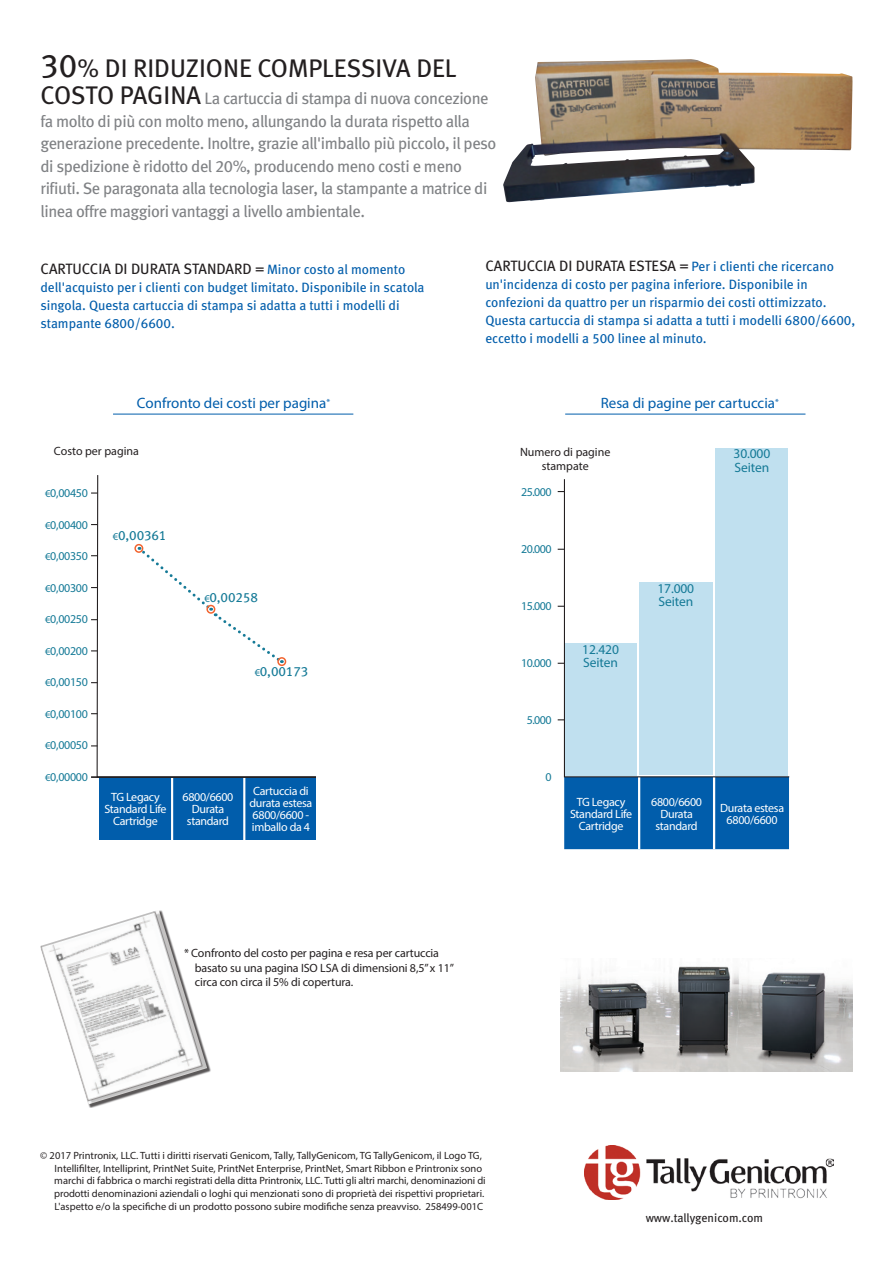
<style>
.page{position:relative;width:893px;height:1263px;background:#fff}
.page>*{position:absolute;margin:0;border:0;box-sizing:border-box;transform-origin:0 0}
.t1{font:25.5px "Meta Book LF";color:#231f20}
.t2{font:16.5px/22.5px "Meta Book LF";letter-spacing:-.025em;color:#808285}
.t3{font:15px "Meta Book LF";color:#231f20}
.t4{font:15px "Myriad Pro";color:#015dab}
.t5{font:13.5px/18px "Meta Book LF";color:#015dab}
.t6{font:13.5px/13.5px "Myriad Pro";letter-spacing:-.01em;color:#157a97}
.t7{font:13.5px "Meta Book LF";letter-spacing:-.01em;color:#157a97}
.t8{font:12px/12px "Myriad Pro";letter-spacing:-.025em;color:#fff;text-align:center}
.t9{font:12px/14.4px "Myriad Pro";letter-spacing:-.01em;color:#231f20}
.t10{font:12px "Myriad Pro";letter-spacing:-.025em;color:#157a97}
.t11{font:12px "Meta Book LF";color:#231f20}
.t12{font:10.5px/12.6px "Myriad Pro";color:#231f20}
.s1{font-size:33px}
.s2{font-size:25.5px;color:#231f20}
.s3{font-size:13.5px;color:#015dab}
.s4{font-size:10.5px}
.s5{font-family:"Myriad Pro";font-size:10.5px}
</style>
<div class="page">
<div style="left:99px;top:777px;width:290px;height:63px;background:#015dab"></div>
<hr style="left:171px;top:529px;width:2px;height:314px;background:#fff">
<hr style="left:243px;top:529px;width:2px;height:318px;background:#fff">
<svg style="left:96px;top:475px;width:191px;height:301px"></svg>
<svg style="left:91px;top:492px;width:6px;height:2px"></svg>
<hr style="left:91px;top:776px;width:298px;height:2px;background:#231f20">
<svg style="left:139px;top:547px;width:144px;height:117px"></svg>
<div style="left:134px;top:544px;width:9px;height:9px;border:2px solid #f2642f;border-radius:50%"></div>
<div style="left:206px;top:605px;width:9px;height:9px;border:2px solid #f2642f;border-radius:50%"></div>
<div style="left:277px;top:657px;width:9px;height:9px;border:2px solid #f2642f;border-radius:50%"></div>
<div style="left:40px;top:910px;width:171px;height:198px;background:#231f20;opacity:.75"></div>
<img style="left:40px;top:910px;width:167px;height:194px">
<img style="left:560px;top:966px;width:292px;height:105px">
<img style="left:503px;top:59px;width:349px;height:143px">
<img style="left:584px;top:1145px;width:249px;height:54px">
<div style="left:316px;top:767px;width:81px;height:79px;background:#fff"></div>
<hr style="left:113px;top:414px;width:240px;height:1px;background:#015dab">
<hr style="left:565px;top:414px;width:240px;height:1px;background:#015dab">
<div style="left:564px;top:778px;width:225px;height:71px;background:#015dab"></div>
<hr style="left:638px;top:777px;width:2px;height:72px;background:#fff">
<hr style="left:713px;top:777px;width:2px;height:72px;background:#fff">
<div style="left:715px;top:448px;width:73px;height:327px;background:#c0e0ef"></div>
<svg style="left:563px;top:479px;width:227px;height:299px"></svg>
<p class="t1" style="left:40px;top:54px;width:417px"><span class="s1">30</span>% DI RIDUZIONE COMPLESSIVA DEL</p>
<p class="t2" style="left:40px;top:87px;width:457px"><span class="s2">COSTO PAGINA</span> La cartuccia di stampa di nuova concezione fa molto di più con molto meno, allungando la durata rispetto alla generazione precedente. Inoltre, grazie all'imballo più piccolo, il peso di spedizione è ridotto del 20%, producendo meno costi e meno rifiuti. Se paragonata alla tecnologia laser, la stampante a matrice di linea offre maggiori vantaggi a livello ambientale.</p>
<p class="t3" style="left:40px;top:260px;width:366px">CARTUCCIA DI DURATA STANDARD = <span class="s3">Minor costo al momento</span></p>
<p class="t5" style="left:40px;top:278px;width:386px">dell'acquisto per i clienti con budget limitato. Disponibile in scatola singola. Questa cartuccia di stampa si adatta a tutti i modelli di stampante 6800/6600.</p>
<p class="t3" style="left:485px;top:257px;width:350px">CARTUCCIA DI DURATA ESTESA = <span class="s3">Per i clienti che ricercano</span></p>
<p class="t5" style="left:485px;top:276px;width:371px">un'incidenza di costo per pagina inferiore. Disponibile in confezioni da quattro per un risparmio dei costi ottimizzato.<br>Questa cartuccia di stampa si adatta a tutti i modelli 6800/6600, eccetto i modelli a 500 linee al minuto.</p>
<p class="t4" style="left:137px;top:394px;width:195px">Confronto dei costi per pagina<sup>*</sup></p>
<p class="t4" style="left:601px;top:393px;width:180px">Resa di pagine per cartuccia<sup>*</sup></p>
<p class="t9" style="left:54px;top:443px;width:87px">Costo per pagina</p>
<p class="t10" style="left:45px;top:486px;width:44px"><span class="s4">€</span>0,00450</p>
<p class="t10" style="left:45px;top:517px;width:44px"><span class="s4">€</span>0,00400</p>
<p class="t10" style="left:45px;top:549px;width:44px"><span class="s4">€</span>0,00350</p>
<p class="t10" style="left:45px;top:580px;width:44px"><span class="s4">€</span>0,00300</p>
<p class="t10" style="left:45px;top:612px;width:44px"><span class="s4">€</span>0,00250</p>
<p class="t10" style="left:45px;top:643px;width:44px"><span class="s4">€</span>0,00200</p>
<p class="t10" style="left:45px;top:675px;width:44px"><span class="s4">€</span>0,00150</p>
<p class="t10" style="left:45px;top:706px;width:44px"><span class="s4">€</span>0,00100</p>
<p class="t10" style="left:45px;top:738px;width:44px"><span class="s4">€</span>0,00050</p>
<p class="t10" style="left:45px;top:769px;width:44px"><span class="s4">€</span>0,00000</p>
<p class="t7" style="left:113px;top:528px;width:55px"><span class="s5">€</span>0,00361</p>
<p class="t8" style="left:104px;top:791px;width:64px">TG Legacy<br>Standard Life<br>Cartridge</p>
<p class="t7" style="left:204px;top:589px;width:55px"><span class="s5">€</span>0,00258</p>
<p class="t7" style="left:255px;top:664px;width:55px"><span class="s5">€</span>0,00173</p>
<p class="t8" style="left:182px;top:791px;width:52px">6800/6600</p>
<p class="t8" style="left:192px;top:803px;width:34px">Durata</p>
<p class="t8" style="left:187px;top:815px;width:44px">standard</p>
<p class="t8" style="left:253px;top:785px;width:57px">Cartuccia di</p>
<p class="t8" style="left:249px;top:797px;width:64px">durata estesa</p>
<p class="t8" style="left:253px;top:809px;width:58px">6800/6600 -</p>
<p class="t8" style="left:252px;top:821px;width:60px">imballo da 4</p>
<p class="t9" style="left:195px;top:946px;width:261px;text-indent:-11px">* Confronto del costo per pagina e resa per cartuccia basato su una pagina ISO LSA di dimensioni 8,5” x 11” circa con circa il 5% di copertura.</p>
<p class="t9" style="left:520px;top:444px;width:92px;text-align:center">Numero di pagine stampate</p>
<p class="t10" style="left:521px;top:484px;width:32px">25.000</p>
<p class="t10" style="left:521px;top:541px;width:32px">20.000</p>
<p class="t10" style="left:521px;top:598px;width:32px">15.000</p>
<p class="t10" style="left:521px;top:655px;width:32px">10.000</p>
<p class="t10" style="left:527px;top:712px;width:26px">5.000</p>
<p class="t6" style="left:582px;top:642px;width:38px">12.420<br>Seiten</p>
<p class="t6" style="left:733px;top:447px;width:38px">30.000<br>Seiten</p>
<p class="t6" style="left:657px;top:581px;width:38px">17.000<br>Seiten</p>
<p class="t10" style="left:545px;top:769px;width:8px">0</p>
<p class="t8" style="left:570px;top:795px;width:64px">TG Legacy<br>Standard Life<br>Cartridge</p>
<p class="t8" style="left:651px;top:795px;width:52px">6800/6600</p>
<p class="t8" style="left:570px;top:803px;width:60px">Cartuccia TG</p>
<p class="t8" style="left:643px;top:803px;width:60px">Cartuccia TG</p>
<p class="t8" style="left:660px;top:807px;width:34px">Durata</p>
<p class="t8" style="left:655px;top:819px;width:44px">standard</p>
<p class="t8" style="left:720px;top:801px;width:66px">Durata estesa</p>
<p class="t8" style="left:727px;top:813px;width:52px">6800/6600</p>
<p class="t8" style="left:724px;top:803px;width:44px">Durata standard</p>
<p class="t12" style="left:54px;top:1149px;width:433px;text-indent:-14px">© 2017 Printronix, LLC. Tutti i diritti riservati Genicom, Tally, TallyGenicom, TG TallyGenicom, il Logo TG, Intellifilter, Intelliprint, PrintNet Suite, PrintNet Enterprise, PrintNet, Smart Ribbon e Printronix sono marchi di fabbrica o marchi registrati della ditta Printronix, LLC. Tutti gli altri marchi, denominazioni di prodotti denominazioni aziendali o loghi qui menzionati sono di proprietà dei rispettivi proprietari.<br>L'aspetto e/o la specifiche di un prodotto possono subire modifiche senza preavviso. 258499-001C</p>
<p class="t11" style="left:646px;top:1211px;width:119px">www.tallygenicom.com</p>
</div>
